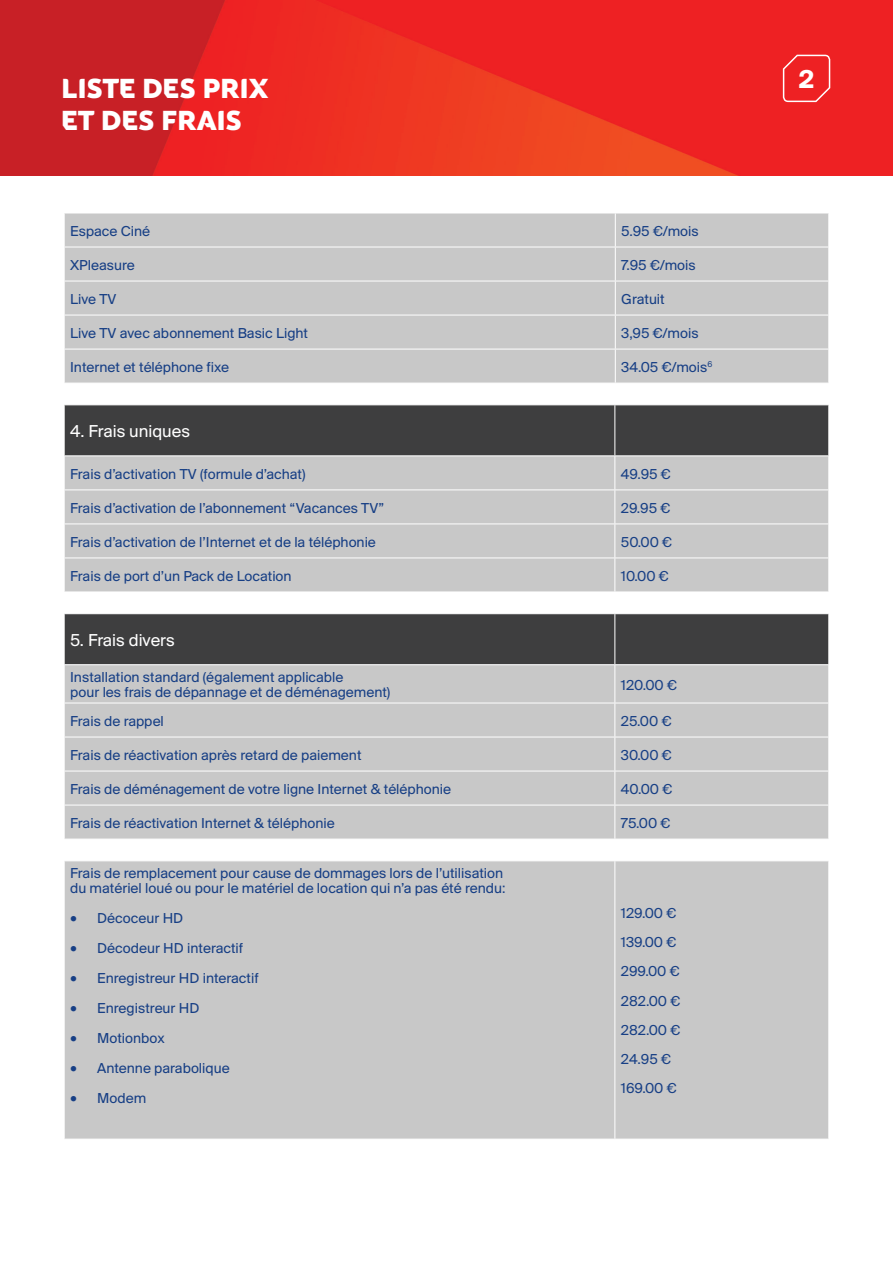
<style>
.page{position:relative;width:893px;height:1263px;background:#fff}
.page>*{position:absolute;margin:0;border:0;box-sizing:border-box;transform-origin:0 0}
.t1{font:27px/32.4px "M7 Sans";color:#fff}
.t2{font:700 27px "Suisse BP Intl";color:#fff}
.List_Paragraph{font:18px "Suisse BP Intl";color:#fff}
.List_Paragraph-2{font:15px/15px "Suisse BP Intl";color:#173f85}
</style>
<div class="page">
<img style="left:0;top:0;width:893px;height:176px">
<svg style="left:782px;top:53px;width:49px;height:50px;background:#ef3739"></svg>
<div style="left:65px;top:214px;width:763px;height:169px;background:#c8c8c8"></div>
<hr style="left:615px;top:213px;width:1px;height:34px;background:#fff">
<hr style="left:64px;top:247px;width:551px;height:1px;background:#fff">
<hr style="left:615px;top:247px;width:214px;height:1px;background:#fff">
<hr style="left:615px;top:247px;width:1px;height:34px;background:#fff">
<hr style="left:64px;top:281px;width:551px;height:1px;background:#fff">
<hr style="left:615px;top:281px;width:214px;height:1px;background:#fff">
<hr style="left:615px;top:281px;width:1px;height:34px;background:#fff">
<hr style="left:64px;top:315px;width:551px;height:1px;background:#fff">
<hr style="left:615px;top:315px;width:214px;height:1px;background:#fff">
<hr style="left:615px;top:315px;width:1px;height:34px;background:#fff">
<hr style="left:64px;top:349px;width:551px;height:1px;background:#fff">
<hr style="left:615px;top:349px;width:214px;height:1px;background:#fff">
<hr style="left:615px;top:349px;width:1px;height:34px;background:#fff">
<div style="left:65px;top:405px;width:763px;height:50px;background:#3e3e3f"></div>
<div style="left:65px;top:456px;width:763px;height:136px;background:#c8c8c8"></div>
<hr style="left:614px;top:405px;width:1px;height:50px;background:#fff">
<hr style="left:614px;top:456px;width:1px;height:33px;background:#fff">
<hr style="left:64px;top:489px;width:551px;height:1px;background:#fff">
<hr style="left:615px;top:489px;width:214px;height:1px;background:#fff">
<hr style="left:614px;top:490px;width:1px;height:33px;background:#fff">
<hr style="left:64px;top:523px;width:551px;height:1px;background:#fff">
<hr style="left:615px;top:523px;width:214px;height:1px;background:#fff">
<hr style="left:614px;top:524px;width:1px;height:33px;background:#fff">
<hr style="left:64px;top:557px;width:551px;height:1px;background:#fff">
<hr style="left:615px;top:557px;width:214px;height:1px;background:#fff">
<hr style="left:614px;top:558px;width:1px;height:34px;background:#fff">
<div style="left:65px;top:614px;width:763px;height:50px;background:#3e3e3f"></div>
<div style="left:65px;top:665px;width:763px;height:174px;background:#c8c8c8"></div>
<hr style="left:614px;top:614px;width:1px;height:50px;background:#fff">
<hr style="left:614px;top:665px;width:1px;height:38px;background:#fff">
<hr style="left:64px;top:703px;width:551px;height:1px;background:#fff">
<hr style="left:615px;top:703px;width:214px;height:1px;background:#fff">
<hr style="left:614px;top:703px;width:1px;height:34px;background:#fff">
<hr style="left:64px;top:737px;width:551px;height:1px;background:#fff">
<hr style="left:615px;top:737px;width:214px;height:1px;background:#fff">
<hr style="left:614px;top:737px;width:1px;height:34px;background:#fff">
<hr style="left:64px;top:771px;width:551px;height:1px;background:#fff">
<hr style="left:615px;top:771px;width:214px;height:1px;background:#fff">
<hr style="left:614px;top:771px;width:1px;height:34px;background:#fff">
<hr style="left:64px;top:805px;width:551px;height:1px;background:#fff">
<hr style="left:615px;top:805px;width:214px;height:1px;background:#fff">
<hr style="left:614px;top:805px;width:1px;height:34px;background:#fff">
<div style="left:65px;top:861px;width:763px;height:278px;background:#c8c8c8"></div>
<hr style="left:614px;top:861px;width:1px;height:278px;background:#fff">
<p class="t1" style="left:62px;top:73px;width:208px">LISTE DES PRIX<br>ET DES FRAIS</p>
<p class="t2" style="left:799px;top:64px;width:17px">2</p>
<p class="List_Paragraph-2" style="left:70px;top:223px;width:82px">Espace Ciné</p>
<p class="List_Paragraph-2" style="left:621px;top:223px;width:79px">5.95 €/mois</p>
<p class="List_Paragraph-2" style="left:70px;top:257px;width:66px">XPleasure</p>
<p class="List_Paragraph-2" style="left:621px;top:257px;width:76px">7.95 €/mois</p>
<p class="List_Paragraph-2" style="left:70px;top:291px;width:48px">Live TV</p>
<p class="List_Paragraph-2" style="left:621px;top:291px;width:45px">Gratuit</p>
<p class="List_Paragraph-2" style="left:70px;top:325px;width:239px">Live TV avec abonnement Basic Light</p>
<p class="List_Paragraph-2" style="left:621px;top:325px;width:79px">3,95 €/mois</p>
<p class="List_Paragraph-2" style="left:70px;top:359px;width:160px">Internet et téléphone fixe</p>
<p class="List_Paragraph-2" style="left:621px;top:359px;width:93px">34.05 €/mois<sup>6</sup></p>
<p class="List_Paragraph" style="left:70px;top:420px;width:121px">4. Frais uniques</p>
<p class="List_Paragraph-2" style="left:70px;top:466px;width:237px">Frais d’activation TV (formule d’achat)</p>
<p class="List_Paragraph-2" style="left:621px;top:466px;width:51px">49.95 €</p>
<p class="List_Paragraph-2" style="left:70px;top:500px;width:316px">Frais d’activation de l’abonnement “Vacances TV”</p>
<p class="List_Paragraph-2" style="left:621px;top:500px;width:51px">29.95 €</p>
<p class="List_Paragraph-2" style="left:70px;top:534px;width:307px">Frais d’activation de l’Internet et de la téléphonie</p>
<p class="List_Paragraph-2" style="left:621px;top:534px;width:53px">50.00 €</p>
<p class="List_Paragraph-2" style="left:70px;top:568px;width:223px">Frais de port d’un Pack de Location</p>
<p class="List_Paragraph-2" style="left:621px;top:568px;width:49px">10.00 €</p>
<p class="List_Paragraph" style="left:70px;top:629px;width:106px">5. Frais divers</p>
<p class="List_Paragraph-2" style="left:70px;top:669px;width:275px">Installation standard (également applicable</p>
<p class="List_Paragraph-2" style="left:70px;top:684px;width:322px">pour les frais de dépannage et de déménagement)</p>
<p class="List_Paragraph-2" style="left:621px;top:677px;width:58px">120.00 €</p>
<p class="List_Paragraph-2" style="left:70px;top:713px;width:95px">Frais de rappel</p>
<p class="List_Paragraph-2" style="left:621px;top:713px;width:52px">25.00 €</p>
<p class="List_Paragraph-2" style="left:70px;top:747px;width:293px">Frais de réactivation après retard de paiement</p>
<p class="List_Paragraph-2" style="left:621px;top:747px;width:52px">30.00 €</p>
<p class="List_Paragraph-2" style="left:70px;top:781px;width:382px">Frais de déménagement de votre ligne Internet &amp; téléphonie</p>
<p class="List_Paragraph-2" style="left:621px;top:781px;width:53px">40.00 €</p>
<p class="List_Paragraph-2" style="left:70px;top:815px;width:266px">Frais de réactivation Internet &amp; téléphonie</p>
<p class="List_Paragraph-2" style="left:621px;top:815px;width:51px">75.00 €</p>
<p class="List_Paragraph-2" style="left:70px;top:865px;width:437px">Frais de remplacement pour cause de dommages lors de l’utilisation du matériel loué ou pour le matériel de location qui n’a pas été rendu:</p>
<p class="List_Paragraph-2" style="left:70px;top:910px;width:115px">• Décoceur HD</p>
<p class="List_Paragraph-2" style="left:70px;top:940px;width:175px">• Décodeur HD interactif</p>
<p class="List_Paragraph-2" style="left:70px;top:970px;width:190px">• Enregistreur HD interactif</p>
<p class="List_Paragraph-2" style="left:70px;top:1000px;width:131px">• Enregistreur HD</p>
<p class="List_Paragraph-2" style="left:70px;top:1030px;width:96px">• Motionbox</p>
<p class="List_Paragraph-2" style="left:70px;top:1060px;width:161px">• Antenne parabolique</p>
<p class="List_Paragraph-2" style="left:70px;top:1090px;width:78px">• Modem</p>
<p class="List_Paragraph-2" style="left:621px;top:905px;width:57px">129.00 €</p>
<p class="List_Paragraph-2" style="left:621px;top:934px;width:57px">139.00 €</p>
<p class="List_Paragraph-2" style="left:621px;top:963px;width:60px">299.00 €</p>
<p class="List_Paragraph-2" style="left:621px;top:993px;width:61px">282.00 €</p>
<p class="List_Paragraph-2" style="left:621px;top:1022px;width:61px">282.00 €</p>
<p class="List_Paragraph-2" style="left:621px;top:1051px;width:52px">24.95 €</p>
<p class="List_Paragraph-2" style="left:621px;top:1080px;width:57px">169.00 €</p>
</div>
